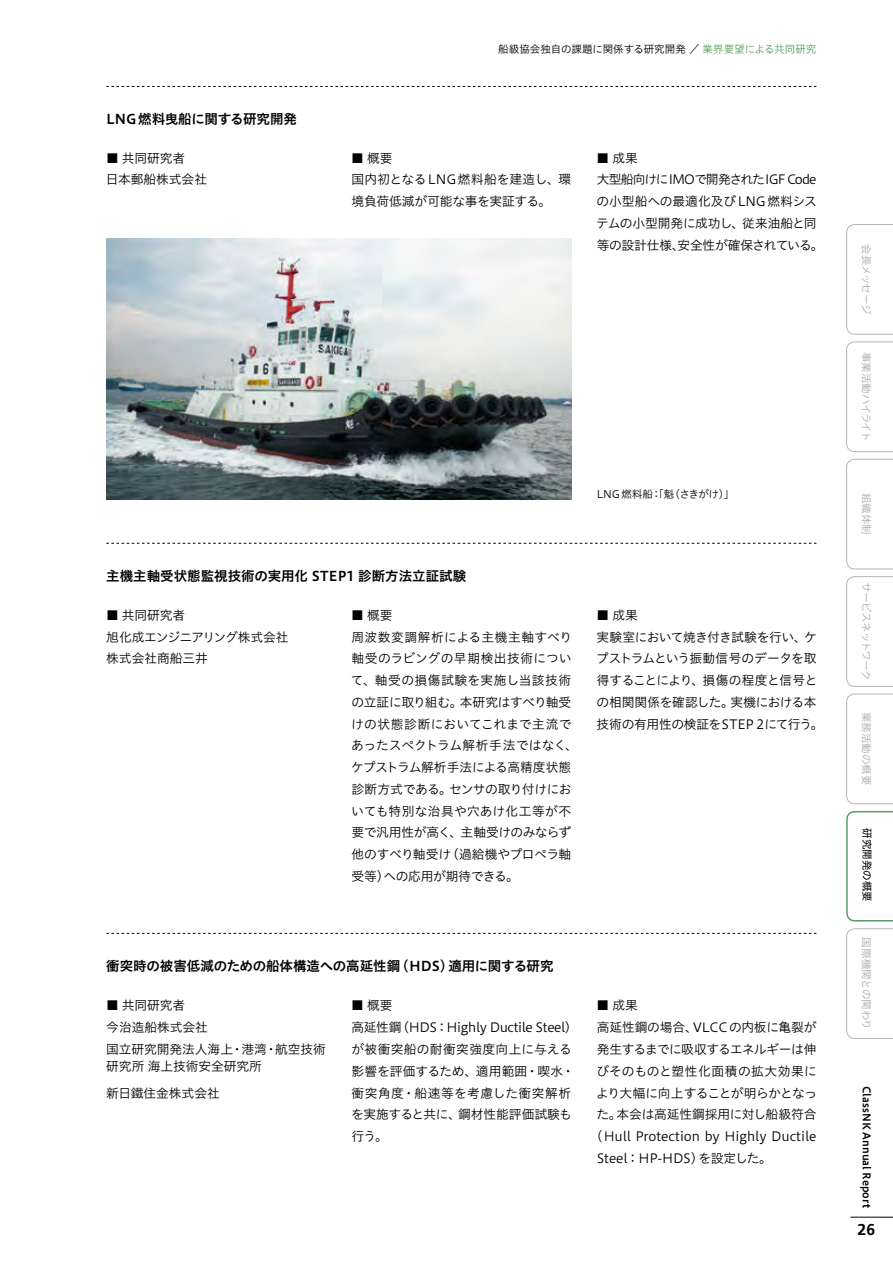
<style>
.page{position:relative;width:893px;height:1263px;background:#fff}
.page>*{position:absolute;margin:0;border:0;box-sizing:border-box;transform-origin:0 0}
.t1{font:700 15.75px "Frutiger LT Std";color:#000}
.t2{font:13.5px "Hiragino UD Sans Std W6";color:#000}
.t3{font:12.75px/21.8px "Hiragino UD Sans Std W3";letter-spacing:-.01em;color:#000}
.t4{font:12.75px/21.8px "Hiragino UD Sans Std W3";letter-spacing:-.03em;color:#000}
.t5{font:12.75px "Hiragino UD Sans Std W3";letter-spacing:-.04em;color:#000}
.t6{font:12.75px "Hiragino UD Sans Std W3";letter-spacing:-.05em;color:#000}
.t7{font:12.75px "Hiragino UD Sans Std W3";letter-spacing:.03em;color:#000}
.t8{font:10.5px "Hiragino UD Sans Std W3";letter-spacing:-.005em;color:#000}
.t9{font:10.5px "Hiragino UD Sans Std W3";letter-spacing:-.025em;color:#aaabab}
.t10{font:10.5px "Hiragino UD Sans Std W6";letter-spacing:.005em;color:#000}
.t11{font:10.5px "Hiragino UD Sans Std W3";letter-spacing:-.05em;color:#aaabab}
.t12{font:10.5px "Hiragino UD Sans Std W3";letter-spacing:.005em;color:#aaabab}
.t13{font:10.5px "Hiragino UD Sans Std W4";letter-spacing:.005em;color:#000}
.s1{color:#579d5c}
</style>
<div class="page">
<svg style="left:106px;top:543px;width:710px;height:1px"></svg>
<svg style="left:106px;top:86px;width:710px;height:1px"></svg>
<svg style="left:106px;top:933px;width:710px;height:1px"></svg>
<img style="left:106px;top:238px;width:465px;height:261px">
<hr style="left:850px;top:1217px;width:43px;height:1px;background:#000">
<svg style="left:846px;top:576px;width:47px;height:111px"></svg>
<svg style="left:846px;top:928px;width:47px;height:111px"></svg>
<svg style="left:846px;top:341px;width:47px;height:111px"></svg>
<svg style="left:846px;top:224px;width:47px;height:111px"></svg>
<svg style="left:846px;top:693px;width:47px;height:111px"></svg>
<svg style="left:846px;top:459px;width:47px;height:110px"></svg>
<svg style="left:846px;top:811px;width:47px;height:110px"></svg>
<p class="t2" style="left:106px;top:109px;width:192px">LNG 燃料曳船に関する研究開発</p>
<p class="t8" style="left:498px;top:41px;width:320px">船級協会独自の課題に関係する研究開発 ／ <span class="s1">業界要望による共同研究</span></p>
<p class="t3" style="left:106px;top:146px;width:103px">■ 共同研究者<br>日本郵船株式会社</p>
<p class="t3" style="left:351px;top:146px;width:221px">■ 概要<br>国内初となるLNG 燃料船を建造し、環境負荷低減が可能な事を実証する。</p>
<p class="t4" style="left:596px;top:146px;width:229px">■ 成果<br>大型船向けにIMOで開発されたIGF Codeの小型船への最適化及び LNG 燃料システムの小型開発に成功し、従来油船と同等の設計仕様、安全性が確保されている。</p>
<p class="t2" style="left:106px;top:565px;width:361px">主機主軸受状態監視技術の実用化 STEP1 診断方法立証試験</p>
<p class="t8" style="left:597px;top:486px;width:139px">LNG 燃料船：「魁（さきがけ）」</p>
<p class="t3" style="left:106px;top:603px;width:184px">■ 共同研究者<br>旭化成エンジニアリング株式会社株式会社商船三井</p>
<p class="t3" style="left:351px;top:603px;width:228px">■ 概要<br>周波数変調解析による主機主軸すべり軸受のラビングの早期検出技術について、軸受の損傷試験を実施し当該技術の立証に取り組む。本研究はすべり軸受けの状態診断においてこれまで主流であったスペクトラム解析手法ではなく、ケプストラム解析手法による高精度状態診断方式である。センサの取り付けにおいても特別な治具や穴あけ化工等が不要で汎用性が高く、主軸受けのみならず他のすべり軸受け（過給機やプロペラ軸受等）への応用が期待できる。</p>
<p class="t3" style="left:596px;top:603px;width:229px">■ 成果<br>実験室において焼き付き試験を行い、ケプストラムという振動信号のデータを取得することにより、損傷の程度と信号との相関関係を確認した。実機における本技術の有用性の検証をSTEP 2にて行う。</p>
<p class="t2" style="left:106px;top:955px;width:449px">衝突時の被害低減のための船体構造への高延性鋼 (HDS) 適用に関する研究</p>
<p class="t3" style="left:106px;top:994px;width:221px">■ 共同研究者<br>今治造船株式会社<br>国立研究開発法人海上・港湾・航空技術</p>
<p class="t3" style="left:106px;top:1052px;width:157px;line-height:26.2px">研究所 海上技術安全研究所新日鐵住金株式会社</p>
<p class="t3" style="left:351px;top:994px;width:225px">■ 概要<br>高延性鋼(HDS：Highly Ductile Steel)が被衝突船の耐衝突強度向上に与える影響を評価するため、適用範囲・喫水・衝突角度・船速等を考慮した衝突解析を実施すると共に、鋼材性能評価試験も行う。</p>
<p class="t3" style="left:596px;top:994px;width:43px">■ 成果</p>
<p class="t3" style="left:597px;top:1016px;width:221px">高延性鋼の場合、VLCCの内板に亀裂が</p>
<p class="t5" style="left:597px;top:1039px;width:221px">発生するまでに吸収するエネルギーは伸</p>
<p class="t7" style="left:596px;top:1061px;width:222px">びそのものと塑性化面積の拡大効果に</p>
<p class="t6" style="left:596px;top:1083px;width:223px">より大幅に向上することが明らかとなっ</p>
<p class="t3" style="left:596px;top:1103px;width:222px">た。本会は高延性鋼採用に対し船級符合</p>
<p class="t3" style="left:590px;top:1124px;width:228px">（Hull Protection by Highly Ductile</p>
<p class="t3" style="left:597px;top:1146px;width:177px">Steel：HP-HDS)を設定した。</p>
<p class="t9" style="left:874px;top:244px;width:72px;rotate:90deg">会長メッセージ</p>
<p class="t9" style="left:874px;top:352px;width:92px;rotate:90deg">事業活動ハイライト</p>
<p class="t9" style="left:874px;top:493px;width:44px;rotate:90deg">組織体制</p>
<p class="t11" style="left:874px;top:582px;width:100px;rotate:90deg">サービスネットワーク</p>
<p class="t12" style="left:874px;top:712px;width:75px;rotate:90deg">業務活動の概要</p>
<p class="t13" style="left:875px;top:828px;width:75px;rotate:90deg">研究開発の概要</p>
<p class="t9" style="left:874px;top:937px;width:94px;rotate:90deg">国際機関との関わり</p>
<p class="t10" style="left:875px;top:1086px;width:123px;rotate:90deg">ClassNK Annual Report</p>
<p class="t1" style="left:858px;top:1220px;width:19px">26</p>
</div>
